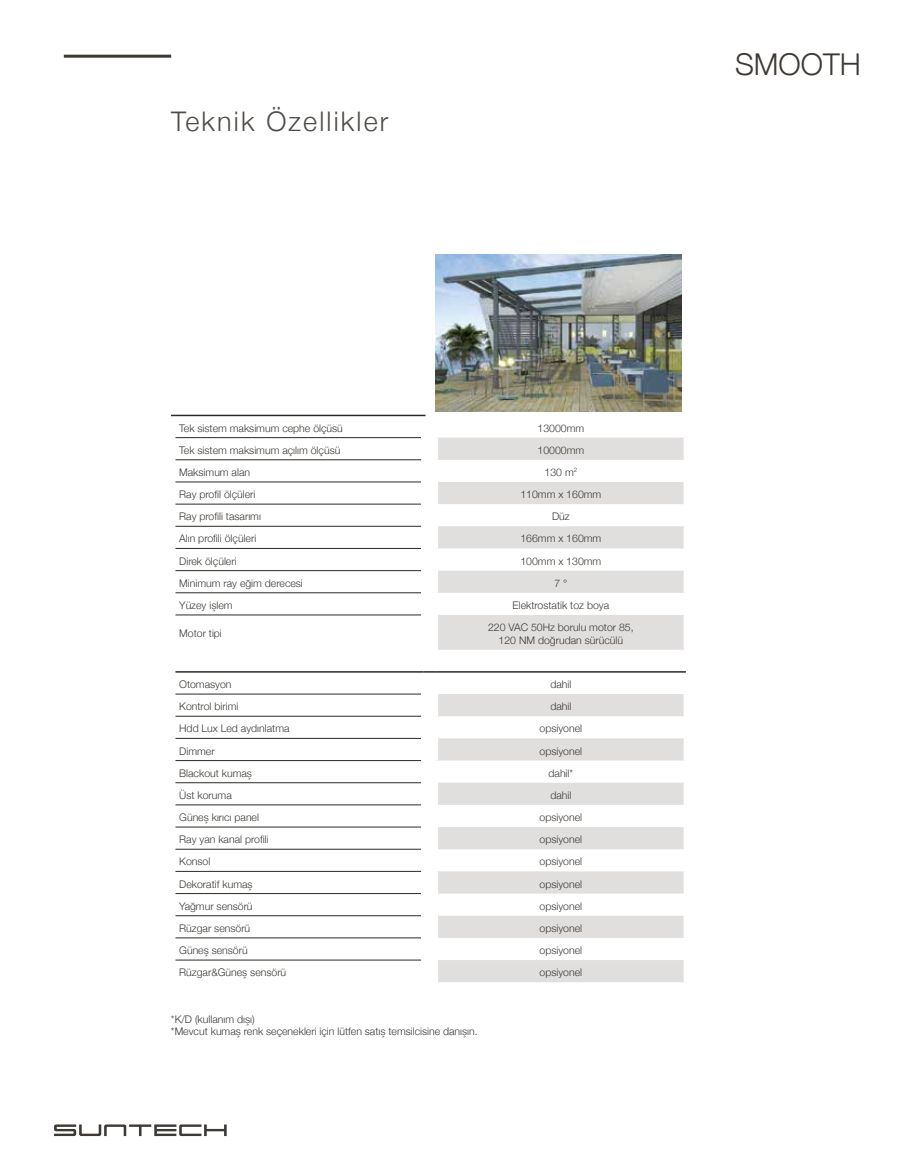
<style>
.page{position:relative;width:915px;height:1170px;background:#fff}
.page>*{position:absolute;margin:0;border:0;box-sizing:border-box;transform-origin:0 0}
.t1{font:300 30px "Helvetica Neue";color:#3d3935}
.t2{font:300 27px "Helvetica Neue";letter-spacing:.08em;color:#504d49}
.t3{font:300 10.5px/12.6px "Helvetica Neue";color:#3d3935;text-align:center}
</style>
<div class="page">
<hr style="left:64px;top:55px;width:107px;height:3px;background:#3d3935">
<svg style="left:435px;top:437px;width:250px;height:545px;fill:#e6e5e4"></svg>
<div style="left:433px;top:694px;width:5px;height:22px;background:#fff"></div>
<div style="left:683px;top:694px;width:5px;height:22px;background:#fff"></div>
<div style="left:433px;top:437px;width:5px;height:23px;background:#fff"></div>
<div style="left:683px;top:437px;width:5px;height:23px;background:#fff"></div>
<div style="left:433px;top:482px;width:5px;height:22px;background:#fff"></div>
<div style="left:683px;top:482px;width:5px;height:22px;background:#fff"></div>
<div style="left:433px;top:504px;width:5px;height:22px;background:#fff"></div>
<div style="left:683px;top:504px;width:5px;height:22px;background:#fff"></div>
<div style="left:433px;top:526px;width:5px;height:22px;background:#fff"></div>
<div style="left:683px;top:526px;width:5px;height:22px;background:#fff"></div>
<div style="left:433px;top:570px;width:5px;height:22px;background:#fff"></div>
<div style="left:683px;top:570px;width:5px;height:22px;background:#fff"></div>
<div style="left:433px;top:615px;width:5px;height:34px;background:#fff"></div>
<div style="left:683px;top:615px;width:5px;height:34px;background:#fff"></div>
<div style="left:433px;top:738px;width:5px;height:22px;background:#fff"></div>
<div style="left:683px;top:738px;width:5px;height:22px;background:#fff"></div>
<div style="left:433px;top:782px;width:5px;height:22px;background:#fff"></div>
<div style="left:683px;top:782px;width:5px;height:22px;background:#fff"></div>
<div style="left:433px;top:804px;width:5px;height:23px;background:#fff"></div>
<div style="left:683px;top:804px;width:5px;height:23px;background:#fff"></div>
<div style="left:433px;top:827px;width:5px;height:22px;background:#fff"></div>
<div style="left:683px;top:827px;width:5px;height:22px;background:#fff"></div>
<div style="left:433px;top:871px;width:5px;height:22px;background:#fff"></div>
<div style="left:683px;top:871px;width:5px;height:22px;background:#fff"></div>
<div style="left:433px;top:915px;width:5px;height:22px;background:#fff"></div>
<div style="left:683px;top:915px;width:5px;height:22px;background:#fff"></div>
<div style="left:433px;top:959px;width:5px;height:23px;background:#fff"></div>
<div style="left:683px;top:959px;width:5px;height:23px;background:#fff"></div>
<div style="left:433px;top:548px;width:5px;height:22px;background:#fff"></div>
<div style="left:683px;top:548px;width:5px;height:22px;background:#fff"></div>
<div style="left:433px;top:592px;width:5px;height:23px;background:#fff"></div>
<div style="left:683px;top:592px;width:5px;height:23px;background:#fff"></div>
<div style="left:433px;top:849px;width:5px;height:22px;background:#fff"></div>
<div style="left:683px;top:849px;width:5px;height:22px;background:#fff"></div>
<div style="left:433px;top:893px;width:5px;height:22px;background:#fff"></div>
<div style="left:683px;top:893px;width:5px;height:22px;background:#fff"></div>
<div style="left:433px;top:937px;width:5px;height:22px;background:#fff"></div>
<div style="left:683px;top:937px;width:5px;height:22px;background:#fff"></div>
<hr style="left:175px;top:437px;width:246px;height:1px;background:#2d2a26">
<hr style="left:175px;top:459px;width:246px;height:1px;background:#2d2a26">
<hr style="left:175px;top:481px;width:246px;height:1px;background:#2d2a26">
<hr style="left:175px;top:504px;width:246px;height:1px;background:#2d2a26">
<hr style="left:175px;top:526px;width:246px;height:1px;background:#2d2a26">
<hr style="left:175px;top:548px;width:246px;height:1px;background:#2d2a26">
<hr style="left:175px;top:570px;width:246px;height:1px;background:#2d2a26">
<hr style="left:175px;top:592px;width:246px;height:1px;background:#2d2a26">
<hr style="left:175px;top:614px;width:246px;height:1px;background:#2d2a26">
<hr style="left:175px;top:693px;width:246px;height:1px;background:#2d2a26">
<hr style="left:175px;top:716px;width:246px;height:1px;background:#2d2a26">
<hr style="left:175px;top:738px;width:246px;height:1px;background:#2d2a26">
<hr style="left:175px;top:760px;width:246px;height:1px;background:#2d2a26">
<hr style="left:175px;top:782px;width:246px;height:1px;background:#2d2a26">
<hr style="left:175px;top:804px;width:246px;height:1px;background:#2d2a26">
<hr style="left:175px;top:826px;width:246px;height:1px;background:#2d2a26">
<hr style="left:175px;top:848px;width:246px;height:1px;background:#2d2a26">
<hr style="left:175px;top:871px;width:246px;height:1px;background:#2d2a26">
<hr style="left:175px;top:893px;width:246px;height:1px;background:#2d2a26">
<hr style="left:175px;top:915px;width:246px;height:1px;background:#2d2a26">
<hr style="left:175px;top:937px;width:246px;height:1px;background:#2d2a26">
<hr style="left:175px;top:959px;width:246px;height:1px;background:#2d2a26">
<svg style="left:423px;top:671px;width:12px;height:1px"></svg>
<hr style="left:435px;top:671px;width:250px;height:1px;background:#2d2a26">
<hr style="left:171px;top:414px;width:254px;height:2px;background:#2d2a26">
<hr style="left:175px;top:671px;width:248px;height:1px;background:#2d2a26">
<img style="left:435px;top:255px;width:246px;height:156px">
<svg style="left:54px;top:1124px;width:172px;height:11px"></svg>
<h2 class="t2" style="left:171px;top:99px;width:219px">Teknik Özellikler</h2>
<h1 class="t1" style="left:734px;top:40px;width:127px">SMOOTH</h1>
<p class="t3" style="left:179px;top:421px;width:165px">Tek sistem maksimum cephe ölçüsü</p>
<p class="t3" style="left:537px;top:421px;width:48px">13000mm</p>
<p class="t3" style="left:179px;top:443px;width:162px">Tek sistem maksimum açılım ölçüsü</p>
<p class="t3" style="left:537px;top:443px;width:48px">10000mm</p>
<p class="t3" style="left:179px;top:465px;width:72px">Maksimum alan</p>
<p class="t3" style="left:544px;top:465px;width:34px">130 m<sup>2</sup></p>
<p class="t3" style="left:179px;top:487px;width:78px">Ray profil ölçüleri</p>
<p class="t3" style="left:520px;top:487px;width:82px">110mm x 160mm</p>
<p class="t3" style="left:179px;top:509px;width:83px">Ray profili tasarımı</p>
<p class="t3" style="left:552px;top:509px;width:19px">Düz</p>
<p class="t3" style="left:179px;top:531px;width:79px">Alın profili ölçüleri</p>
<p class="t3" style="left:520px;top:531px;width:82px">166mm x 160mm</p>
<p class="t3" style="left:179px;top:553px;width:59px">Direk ölçüleri</p>
<p class="t3" style="left:520px;top:553px;width:82px">100mm x 130mm</p>
<p class="t3" style="left:179px;top:576px;width:125px">Minimum ray eğim derecesi</p>
<p class="t3" style="left:554px;top:576px;width:14px">7 °</p>
<p class="t3" style="left:179px;top:598px;width:55px">Yüzey işlem</p>
<p class="t3" style="left:512px;top:598px;width:98px">Elektrostatik toz boya</p>
<p class="t3" style="left:179px;top:626px;width:44px">Motor tipi</p>
<p class="t3" style="left:488px;top:620px;width:147px">220 VAC 50Hz borulu motor 85,<br>120 NM doğrudan sürücülü</p>
<p class="t3" style="left:179px;top:677px;width:54px">Otomasyon</p>
<p class="t3" style="left:550px;top:677px;width:22px">dahil</p>
<p class="t3" style="left:179px;top:699px;width:61px">Kontrol birimi</p>
<p class="t3" style="left:550px;top:699px;width:22px">dahil</p>
<p class="t3" style="left:179px;top:721px;width:112px">Hdd Lux Led aydınlatma</p>
<p class="t3" style="left:539px;top:721px;width:44px">opsiyonel</p>
<p class="t3" style="left:179px;top:743px;width:37px">Dimmer</p>
<p class="t3" style="left:539px;top:743px;width:44px">opsiyonel</p>
<p class="t3" style="left:179px;top:765px;width:74px">Blackout kumaş</p>
<p class="t3" style="left:548px;top:765px;width:26px">dahil*</p>
<p class="t3" style="left:179px;top:788px;width:54px">Üst koruma</p>
<p class="t3" style="left:550px;top:788px;width:22px">dahil</p>
<p class="t3" style="left:179px;top:810px;width:81px">Güneş kırıcı panel</p>
<p class="t3" style="left:539px;top:810px;width:44px">opsiyonel</p>
<p class="t3" style="left:179px;top:832px;width:91px">Ray yan kanal profili</p>
<p class="t3" style="left:539px;top:832px;width:44px">opsiyonel</p>
<p class="t3" style="left:179px;top:854px;width:33px">Konsol</p>
<p class="t3" style="left:539px;top:854px;width:44px">opsiyonel</p>
<p class="t3" style="left:179px;top:876px;width:75px">Dekoratif kumaş</p>
<p class="t3" style="left:539px;top:876px;width:44px">opsiyonel</p>
<p class="t3" style="left:179px;top:898px;width:75px">Yağmur sensörü</p>
<p class="t3" style="left:539px;top:898px;width:44px">opsiyonel</p>
<p class="t3" style="left:179px;top:921px;width:72px">Rüzgar sensörü</p>
<p class="t3" style="left:539px;top:921px;width:44px">opsiyonel</p>
<p class="t3" style="left:179px;top:943px;width:70px">Güneş sensörü</p>
<p class="t3" style="left:539px;top:943px;width:44px">opsiyonel</p>
<p class="t3" style="left:179px;top:965px;width:108px">Rüzgar&amp;Güneş sensörü</p>
<p class="t3" style="left:539px;top:965px;width:44px">opsiyonel</p>
<p class="t3" style="left:171px;top:1011px;width:308px;text-align:left">*K/D (kullanım dışı)<br>*Mevcut kumaş renk seçenekleri için lütfen satış temsilcisine danışın.</p>
</div>
